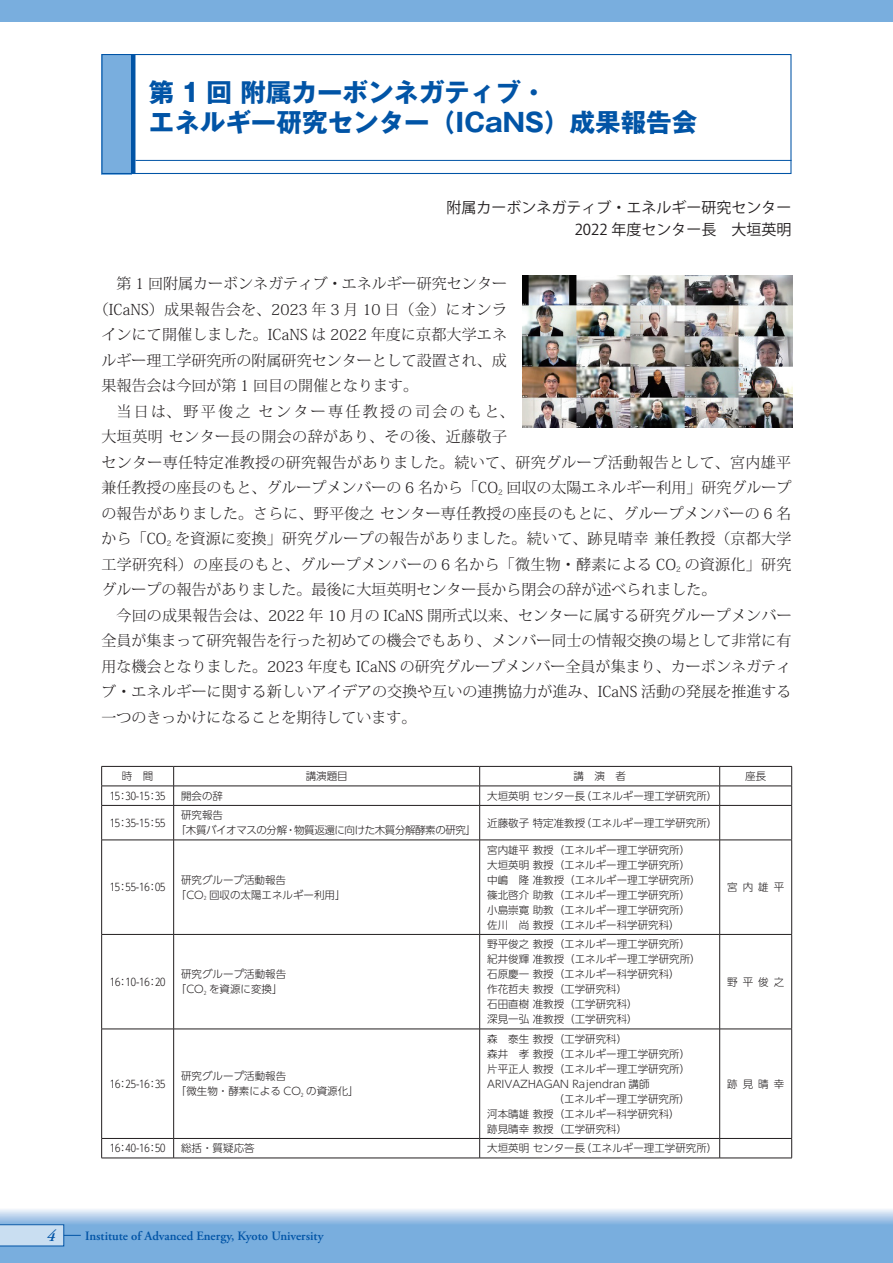
<style>
.page{position:relative;width:893px;height:1263px;background:#fff}
.page>*{position:absolute;margin:0;border:0;box-sizing:border-box;transform-origin:0 0}
.t1{font:700 25.5px/30px "Gothic MB101 Pr 5";color:#0154a6}
.t2{font:italic 600 16.5px "Adobe Garamond Pro";color:#0154a6}
.t3{font:300 15px "Koz Min Pr 6 N";letter-spacing:.005em;color:#231f20}
.t4{font:300 15px "Koz Min Pr 6 N";letter-spacing:.025em;color:#231f20}
.t5{font:15px/22.5px "Koz Go Pr 6 N";color:#231f20;text-align:right}
.t6{font:300 15px "Koz Min Pr 6 N";letter-spacing:.03em;color:#231f20}
.t7{font:300 15px "Koz Min Pr 6 N";letter-spacing:.16em;color:#231f20}
.t8{font:600 12.75px "Adobe Garamond Pro";color:#0154a6}
.t9{font:300 10.5px/15px "UD Shin Go Pr 6 N";color:#231f20}
.t10{font:300 10.5px/15px "UD Shin Go Pr 6 N";letter-spacing:-.04em;color:#231f20}
</style>
<div class="page">
<div style="left:0;top:0;width:893px;height:21px;background:#79aede"></div>
<svg style="left:0;top:1209px;width:893px;height:54px;background:#8bb8e2"></svg>
<svg style="left:0;top:1224px;width:81px;height:22px;background:#aacae7"></svg>
<div style="left:101px;top:54px;width:30px;height:120px;background:#79aede"></div>
<hr style="left:131px;top:54px;width:4px;height:120px;background:#0154a6">
<div style="left:101px;top:54px;width:690px;height:120px;border:1px solid #0154a6"></div>
<hr style="left:135px;top:160px;width:656px;height:1px;background:#0154a6">
<svg style="left:102px;top:767px;width:689px;height:391px"></svg>
<hr style="left:101px;top:766px;width:73px;height:1px;background:#231f20">
<hr style="left:174px;top:766px;width:306px;height:1px;background:#231f20">
<hr style="left:480px;top:766px;width:240px;height:1px;background:#231f20">
<hr style="left:720px;top:766px;width:72px;height:1px;background:#231f20">
<hr style="left:101px;top:786px;width:73px;height:1px;background:#231f20">
<svg style="left:101px;top:767px;width:1px;height:38px"></svg>
<hr style="left:174px;top:786px;width:306px;height:1px;background:#231f20">
<svg style="left:173px;top:767px;width:1px;height:38px"></svg>
<hr style="left:480px;top:786px;width:240px;height:1px;background:#231f20">
<svg style="left:479px;top:767px;width:1px;height:38px"></svg>
<hr style="left:720px;top:786px;width:72px;height:1px;background:#231f20">
<svg style="left:719px;top:767px;width:1px;height:38px"></svg>
<svg style="left:791px;top:767px;width:1px;height:38px"></svg>
<hr style="left:101px;top:805px;width:73px;height:1px;background:#231f20">
<hr style="left:101px;top:806px;width:1px;height:34px;background:#231f20">
<hr style="left:174px;top:805px;width:306px;height:1px;background:#231f20">
<hr style="left:173px;top:806px;width:1px;height:34px;background:#231f20">
<hr style="left:480px;top:805px;width:240px;height:1px;background:#231f20">
<hr style="left:479px;top:806px;width:1px;height:34px;background:#231f20">
<hr style="left:720px;top:805px;width:72px;height:1px;background:#231f20">
<hr style="left:719px;top:806px;width:1px;height:34px;background:#231f20">
<hr style="left:791px;top:806px;width:1px;height:34px;background:#231f20">
<hr style="left:101px;top:840px;width:73px;height:1px;background:#231f20">
<hr style="left:101px;top:840px;width:1px;height:94px;background:#231f20">
<hr style="left:174px;top:840px;width:306px;height:1px;background:#231f20">
<hr style="left:173px;top:840px;width:1px;height:94px;background:#231f20">
<hr style="left:480px;top:840px;width:240px;height:1px;background:#231f20">
<hr style="left:479px;top:840px;width:1px;height:94px;background:#231f20">
<hr style="left:720px;top:840px;width:72px;height:1px;background:#231f20">
<hr style="left:719px;top:840px;width:1px;height:94px;background:#231f20">
<hr style="left:791px;top:840px;width:1px;height:94px;background:#231f20">
<hr style="left:101px;top:934px;width:73px;height:1px;background:#231f20">
<hr style="left:101px;top:935px;width:1px;height:94px;background:#231f20">
<hr style="left:174px;top:934px;width:306px;height:1px;background:#231f20">
<hr style="left:173px;top:935px;width:1px;height:94px;background:#231f20">
<hr style="left:480px;top:934px;width:240px;height:1px;background:#231f20">
<hr style="left:479px;top:935px;width:1px;height:94px;background:#231f20">
<hr style="left:720px;top:934px;width:72px;height:1px;background:#231f20">
<hr style="left:719px;top:935px;width:1px;height:94px;background:#231f20">
<hr style="left:791px;top:935px;width:1px;height:94px;background:#231f20">
<hr style="left:101px;top:1029px;width:73px;height:1px;background:#231f20">
<hr style="left:101px;top:1029px;width:1px;height:109px;background:#231f20">
<hr style="left:174px;top:1029px;width:306px;height:1px;background:#231f20">
<hr style="left:173px;top:1029px;width:1px;height:109px;background:#231f20">
<hr style="left:480px;top:1029px;width:240px;height:1px;background:#231f20">
<hr style="left:479px;top:1029px;width:1px;height:109px;background:#231f20">
<hr style="left:720px;top:1029px;width:72px;height:1px;background:#231f20">
<hr style="left:719px;top:1029px;width:1px;height:109px;background:#231f20">
<hr style="left:791px;top:1029px;width:1px;height:109px;background:#231f20">
<hr style="left:101px;top:1138px;width:73px;height:1px;background:#231f20">
<svg style="left:101px;top:1139px;width:1px;height:19px"></svg>
<hr style="left:174px;top:1138px;width:306px;height:1px;background:#231f20">
<svg style="left:173px;top:1139px;width:1px;height:19px"></svg>
<hr style="left:480px;top:1138px;width:240px;height:1px;background:#231f20">
<svg style="left:479px;top:1139px;width:1px;height:19px"></svg>
<hr style="left:720px;top:1138px;width:72px;height:1px;background:#231f20">
<svg style="left:719px;top:1139px;width:1px;height:19px"></svg>
<svg style="left:791px;top:1139px;width:1px;height:19px"></svg>
<hr style="left:101px;top:1158px;width:73px;height:1px;background:#231f20">
<hr style="left:174px;top:1158px;width:306px;height:1px;background:#231f20">
<hr style="left:480px;top:1158px;width:240px;height:1px;background:#231f20">
<hr style="left:720px;top:1158px;width:72px;height:1px;background:#231f20">
<img style="left:522px;top:276px;width:270px;height:152px">
<h1 class="t1" style="left:149px;top:75px;width:550px">第 1 回 附属カーボンネガティブ・<br>エネルギー研究センター（ICaNS）成果報告会</h1>
<h3 class="t5" style="left:446px;top:196px;width:347px">附属カーボンネガティブ・エネルギー研究センター<br>2022 年度センター長　大垣英明</h3>
<h3 class="t3" style="left:116px;top:275px;width:392px">第 1 回附属カーボンネガティブ・エネルギー研究センター</h3>
<h3 class="t3" style="left:94px;top:301px;width:414px">（ICaNS）成果報告会を、2023 年 3 月 10 日（金）にオンラ</h3>
<h3 class="t3" style="left:101px;top:326px;width:407px">インにて開催しました。ICaNS は 2022 年度に京都大学エネ</h3>
<h3 class="t3" style="left:101px;top:352px;width:407px">ルギー理工学研究所の附属研究センターとして設置され、成</h3>
<h3 class="t3" style="left:101px;top:377px;width:318px">果報告会は今回が第 1 回目の開催となります。</h3>
<h3 class="t7" style="left:116px;top:403px;width:399px">当日は、野平俊之 センター専任教授の司会のもと、</h3>
<h3 class="t6" style="left:101px;top:428px;width:407px">大垣英明 センター長の開会の辞があり、その後、近藤敬子</h3>
<h3 class="t4" style="left:101px;top:454px;width:691px">センター専任特定准教授の研究報告がありました。続いて、研究グループ活動報告として、宮内雄平</h3>
<h3 class="t3" style="left:101px;top:479px;width:691px">兼任教授の座長のもと、グループメンバーの 6 名から「CO<sub>2</sub> 回収の太陽エネルギー利用」研究グループ</h3>
<h3 class="t3" style="left:101px;top:505px;width:691px">の報告がありました。さらに、野平俊之 センター専任教授の座長のもとに、グループメンバーの 6 名</h3>
<h3 class="t3" style="left:101px;top:530px;width:692px">から「CO<sub>2</sub> を資源に変換」研究グループの報告がありました。続いて、跡見晴幸 兼任教授（京都大学</h3>
<h3 class="t3" style="left:101px;top:556px;width:691px">工学研究科）の座長のもと、グループメンバーの 6 名から「微生物・酵素による CO<sub>2</sub> の資源化」研究</h3>
<h3 class="t3" style="left:101px;top:581px;width:616px">グループの報告がありました。最後に大垣英明センター長から閉会の辞が述べられました。</h3>
<h3 class="t3" style="left:116px;top:607px;width:677px">今回の成果報告会は、2022 年 10 月の ICaNS 開所式以来、センターに属する研究グループメンバー</h3>
<h3 class="t3" style="left:101px;top:632px;width:692px">全員が集まって研究報告を行った初めての機会でもあり、メンバー同士の情報交換の場として非常に有</h3>
<h3 class="t3" style="left:101px;top:658px;width:691px">用な機会となりました。2023 年度も ICaNS の研究グループメンバー全員が集まり、カーボンネガティ</h3>
<h3 class="t3" style="left:101px;top:683px;width:692px">ブ・エネルギーに関する新しいアイデアの交換や互いの連携協力が進み、ICaNS 活動の発展を推進する</h3>
<h3 class="t3" style="left:101px;top:709px;width:316px">一つのきっかけになることを期待しています。</h3>
<p class="t9" style="left:122px;top:768px;width:33px">時　間</p>
<p class="t9" style="left:306px;top:768px;width:43px">講演題目</p>
<p class="t9" style="left:573px;top:768px;width:54px">講　演　者</p>
<p class="t9" style="left:745px;top:768px;width:22px">座長</p>
<p class="t9" style="left:110px;top:788px;width:57px">15：30-15：35</p>
<p class="t9" style="left:181px;top:788px;width:43px">開会の辞</p>
<p class="t9" style="left:487px;top:788px;width:232px">大垣英明 センター長（エネルギー理工学研究所）</p>
<p class="t9" style="left:110px;top:815px;width:57px">15：35-15：55</p>
<p class="t10" style="left:176px;top:807px;width:302px;text-indent:5px">研究報告<br>「木質バイオマスの分解・物質返還に向けた木質分解酵素の研究」</p>
<p class="t9" style="left:487px;top:815px;width:232px">近藤敬子 特定准教授（エネルギー理工学研究所）</p>
<p class="t9" style="left:110px;top:879px;width:57px">15：55-16：05</p>
<p class="t9" style="left:176px;top:872px;width:171px;text-indent:5px">研究グループ活動報告<br>「CO<sub>2</sub> 回収の太陽エネルギー利用」</p>
<p class="t9" style="left:110px;top:974px;width:57px">16：10-16：20</p>
<p class="t9" style="left:176px;top:966px;width:112px;text-align:center">研究グループ活動報告「CO<sub>2</sub> を資源に変換」</p>
<p class="t9" style="left:110px;top:1076px;width:57px">16：25-16：35</p>
<p class="t9" style="left:176px;top:1068px;width:184px;text-indent:5px">研究グループ活動報告<br>「微生物・酵素による CO<sub>2</sub> の資源化」</p>
<p class="t9" style="left:487px;top:842px;width:215px">宮内雄平 教授（エネルギー理工学研究所）大垣英明 教授（エネルギー理工学研究所）中嶋　隆 准教授（エネルギー理工学研究所）篠北啓介 助教（エネルギー理工学研究所）小島崇寛 助教（エネルギー理工学研究所）佐川　尚 教授（エネルギー科学研究科）</p>
<p class="t9" style="left:487px;top:936px;width:215px">野平俊之 教授（エネルギー理工学研究所）紀井俊輝 准教授（エネルギー理工学研究所）石原慶一 教授（エネルギー科学研究科）<br>作花哲夫 教授（工学研究科）<br>石田直樹 准教授（工学研究科）<br>深見一弘 准教授（工学研究科）</p>
<p class="t9" style="left:487px;top:1031px;width:141px">森　泰生 教授（工学研究科）</p>
<p class="t9" style="left:487px;top:1046px;width:204px">森井　孝 教授（エネルギー理工学研究所）</p>
<p class="t9" style="left:487px;top:1061px;width:204px">片平正人 教授（エネルギー理工学研究所）</p>
<p class="t9" style="left:487px;top:1076px;width:164px">ARIVAZHAGAN Rajendran 講師</p>
<p class="t9" style="left:554px;top:1091px;width:138px">（エネルギー理工学研究所）</p>
<p class="t9" style="left:487px;top:1106px;width:194px">河本晴雄 教授（エネルギー科学研究科）</p>
<p class="t9" style="left:487px;top:1121px;width:141px">跡見晴幸 教授（工学研究科）</p>
<p class="t9" style="left:110px;top:1140px;width:57px">16：40-16：50</p>
<p class="t9" style="left:181px;top:1140px;width:75px">総括・質疑応答</p>
<p class="t9" style="left:487px;top:1140px;width:232px">大垣英明 センター長（エネルギー理工学研究所）</p>
<p class="t9" style="left:727px;top:879px;width:58px">宮内雄平</p>
<p class="t9" style="left:727px;top:974px;width:58px">野平俊之</p>
<p class="t9" style="left:727px;top:1076px;width:58px">跡見晴幸</p>
<h2 class="t2" style="left:47px;top:1226px;width:10px">4</h2>
<p class="t8" style="left:85px;top:1228px;width:240px">Institute of Advanced Energy, Kyoto University</p>
</div>
